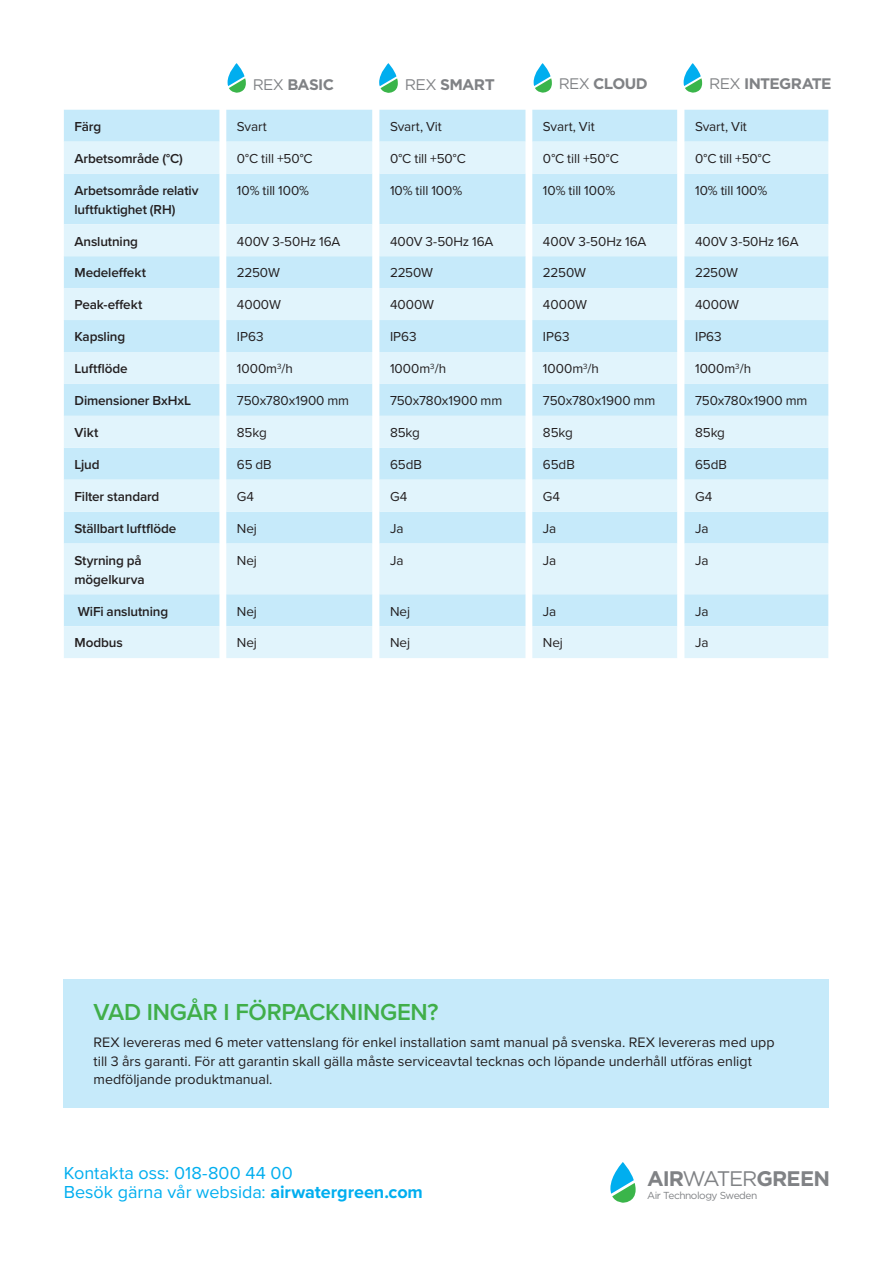
<style>
.page{position:relative;width:893px;height:1263px;background:#fff}
.page>*{position:absolute;margin:0;border:0;box-sizing:border-box;transform-origin:0 0}
.Avdelning-Produkt_vi{font:600 24px "Proxima Nova";letter-spacing:-.01em;color:#40ae49}
.t1{font:700 21.15px "Gotham HTF";letter-spacing:-.035em;color:#808285}
.Bröd{font:18px "Proxima Nova";color:#00aeef}
.t2{font:700 15.45px "Gotham HTF";letter-spacing:-.045em;color:#808285}
.t3{font:700 15.3px "Gotham HTF";letter-spacing:-.045em;color:#808285}
.Bröd-2{font:14.25px/18.8px "Proxima Nova";color:#231f20}
.Bröd-3{font:13.5px "Proxima Nova";letter-spacing:-.005em;color:#231f20}
.Bröd-4{font:600 13.5px "Proxima Nova";letter-spacing:-.01em;color:#231f20}
.t4{font:10.2px "Gotham HTF";letter-spacing:-.045em;color:#808285}
.s1{font-weight:400}
.s2{font-weight:700}
</style>
<div class="page">
<div style="left:64px;top:110px;width:155px;height:32px;background:#c6eafa"></div>
<svg style="left:64px;top:142px;width:155px;height:516px;background:#d4effb"></svg>
<svg style="left:228px;top:63px;width:18px;height:30px"></svg>
<svg style="left:379px;top:63px;width:19px;height:30px"></svg>
<svg style="left:534px;top:63px;width:18px;height:30px"></svg>
<svg style="left:684px;top:63px;width:18px;height:30px"></svg>
<div style="left:226px;top:110px;width:146px;height:32px;background:#c6eafa"></div>
<svg style="left:226px;top:142px;width:146px;height:516px;background:#d4effb"></svg>
<div style="left:379px;top:110px;width:146px;height:32px;background:#c6eafa"></div>
<svg style="left:379px;top:142px;width:146px;height:516px;background:#d4effb"></svg>
<div style="left:532px;top:110px;width:145px;height:32px;background:#c6eafa"></div>
<svg style="left:532px;top:142px;width:145px;height:516px;background:#d4effb"></svg>
<div style="left:684px;top:110px;width:144px;height:32px;background:#c6eafa"></div>
<svg style="left:684px;top:142px;width:144px;height:516px;background:#d6f0fb"></svg>
<div style="left:64px;top:979px;width:765px;height:128px;background:#c6eafa"></div>
<svg style="left:610px;top:1162px;width:26px;height:41px"></svg>
<p class="Bröd-4" style="left:74px;top:118px;width:28px">Färg</p>
<p class="Bröd-4" style="left:74px;top:150px;width:110px">Arbetsområde (°C)</p>
<p class="Bröd-4" style="left:74px;top:182px;width:126px">Arbetsområde relativ</p>
<p class="Bröd-4" style="left:74px;top:201px;width:102px">luftfuktighet (RH)</p>
<p class="Bröd-4" style="left:74px;top:233px;width:65px">Anslutning</p>
<p class="Bröd-4" style="left:74px;top:265px;width:73px">Medeleffekt</p>
<p class="Bröd-4" style="left:74px;top:297px;width:69px">Peak-effekt</p>
<p class="Bröd-4" style="left:74px;top:329px;width:52px">Kapsling</p>
<p class="Bröd-4" style="left:74px;top:361px;width:55px">Luftflöde</p>
<p class="Bröd-4" style="left:74px;top:393px;width:118px">Dimensioner BxHxL</p>
<p class="Bröd-4" style="left:74px;top:425px;width:25px">Vikt</p>
<p class="Bröd-4" style="left:74px;top:456px;width:27px">Ljud</p>
<p class="Bröd-4" style="left:74px;top:488px;width:86px">Filter standard</p>
<p class="Bröd-4" style="left:74px;top:520px;width:103px">Ställbart luftflöde</p>
<p class="Bröd-4" style="left:74px;top:552px;width:69px">Styrning på</p>
<p class="Bröd-4" style="left:74px;top:571px;width:72px">mögelkurva</p>
<p class="Bröd-4" style="left:78px;top:603px;width:92px">WiFi anslutning</p>
<p class="Bröd-4" style="left:74px;top:635px;width:50px">Modbus</p>
<p class="t3" style="left:253px;top:75px;width:83px"><span class="s1">REX</span> BASIC</p>
<p class="t2" style="left:405px;top:75px;width:91px"><span class="s1">REX</span> SMART</p>
<p class="t3" style="left:559px;top:75px;width:91px"><span class="s1">REX</span> CLOUD</p>
<p class="t3" style="left:709px;top:75px;width:124px"><span class="s1">REX</span> INTEGRATE</p>
<p class="Bröd-3" style="left:237px;top:118px;width:31px">Svart</p>
<p class="Bröd-3" style="left:237px;top:150px;width:77px">0°C till +50°C</p>
<p class="Bröd-3" style="left:237px;top:182px;width:74px">10% till 100%</p>
<p class="Bröd-3" style="left:390px;top:118px;width:53px">Svart, Vit</p>
<p class="Bröd-3" style="left:390px;top:150px;width:77px">0°C till +50°C</p>
<p class="Bröd-3" style="left:390px;top:182px;width:74px">10% till 100%</p>
<p class="Bröd-3" style="left:543px;top:118px;width:53px">Svart, Vit</p>
<p class="Bröd-3" style="left:543px;top:150px;width:77px">0°C till +50°C</p>
<p class="Bröd-3" style="left:543px;top:182px;width:74px">10% till 100%</p>
<p class="Bröd-3" style="left:695px;top:118px;width:53px">Svart, Vit</p>
<p class="Bröd-3" style="left:695px;top:150px;width:77px">0°C till +50°C</p>
<p class="Bröd-3" style="left:695px;top:182px;width:74px">10% till 100%</p>
<p class="Bröd-3" style="left:237px;top:233px;width:105px">400V 3-50Hz 16A</p>
<p class="Bröd-3" style="left:237px;top:265px;width:45px">2250W</p>
<p class="Bröd-3" style="left:237px;top:297px;width:46px">4000W</p>
<p class="Bröd-3" style="left:237px;top:329px;width:28px">IP63</p>
<p class="Bröd-3" style="left:237px;top:361px;width:58px">1000m<sup>3</sup>/h</p>
<p class="Bröd-3" style="left:237px;top:393px;width:114px">750x780x1900 mm</p>
<p class="Bröd-3" style="left:237px;top:425px;width:31px">85kg</p>
<p class="Bröd-3" style="left:237px;top:456px;width:36px">65 dB</p>
<p class="Bröd-3" style="left:237px;top:488px;width:19px">G4</p>
<p class="Bröd-3" style="left:237px;top:520px;width:21px">Nej</p>
<p class="Bröd-3" style="left:237px;top:552px;width:21px">Nej</p>
<p class="Bröd-3" style="left:237px;top:603px;width:21px">Nej</p>
<p class="Bröd-3" style="left:237px;top:635px;width:21px">Nej</p>
<p class="Bröd-3" style="left:390px;top:233px;width:105px">400V 3-50Hz 16A</p>
<p class="Bröd-3" style="left:390px;top:265px;width:45px">2250W</p>
<p class="Bröd-3" style="left:390px;top:297px;width:46px">4000W</p>
<p class="Bröd-3" style="left:390px;top:329px;width:28px">IP63</p>
<p class="Bröd-3" style="left:390px;top:361px;width:58px">1000m<sup>3</sup>/h</p>
<p class="Bröd-3" style="left:390px;top:393px;width:114px">750x780x1900 mm</p>
<p class="Bröd-3" style="left:390px;top:425px;width:31px">85kg</p>
<p class="Bröd-3" style="left:390px;top:456px;width:33px">65dB</p>
<p class="Bröd-3" style="left:390px;top:488px;width:19px">G4</p>
<p class="Bröd-3" style="left:390px;top:520px;width:15px">Ja</p>
<p class="Bröd-3" style="left:390px;top:552px;width:15px">Ja</p>
<p class="Bröd-3" style="left:390px;top:603px;width:21px">Nej</p>
<p class="Bröd-3" style="left:390px;top:635px;width:21px">Nej</p>
<p class="Bröd-3" style="left:543px;top:233px;width:105px">400V 3-50Hz 16A</p>
<p class="Bröd-3" style="left:543px;top:265px;width:45px">2250W</p>
<p class="Bröd-3" style="left:543px;top:297px;width:46px">4000W</p>
<p class="Bröd-3" style="left:543px;top:329px;width:28px">IP63</p>
<p class="Bröd-3" style="left:543px;top:361px;width:58px">1000m<sup>3</sup>/h</p>
<p class="Bröd-3" style="left:543px;top:393px;width:114px">750x780x1900 mm</p>
<p class="Bröd-3" style="left:543px;top:425px;width:31px">85kg</p>
<p class="Bröd-3" style="left:543px;top:456px;width:33px">65dB</p>
<p class="Bröd-3" style="left:543px;top:488px;width:19px">G4</p>
<p class="Bröd-3" style="left:543px;top:520px;width:15px">Ja</p>
<p class="Bröd-3" style="left:543px;top:552px;width:15px">Ja</p>
<p class="Bröd-3" style="left:543px;top:603px;width:15px">Ja</p>
<p class="Bröd-3" style="left:543px;top:635px;width:21px">Nej</p>
<p class="Bröd-3" style="left:695px;top:233px;width:105px">400V 3-50Hz 16A</p>
<p class="Bröd-3" style="left:695px;top:265px;width:45px">2250W</p>
<p class="Bröd-3" style="left:695px;top:297px;width:46px">4000W</p>
<p class="Bröd-3" style="left:695px;top:329px;width:28px">IP63</p>
<p class="Bröd-3" style="left:695px;top:361px;width:58px">1000m<sup>3</sup>/h</p>
<p class="Bröd-3" style="left:695px;top:393px;width:114px">750x780x1900 mm</p>
<p class="Bröd-3" style="left:695px;top:425px;width:31px">85kg</p>
<p class="Bröd-3" style="left:695px;top:456px;width:33px">65dB</p>
<p class="Bröd-3" style="left:695px;top:488px;width:19px">G4</p>
<p class="Bröd-3" style="left:695px;top:520px;width:15px">Ja</p>
<p class="Bröd-3" style="left:695px;top:552px;width:15px">Ja</p>
<p class="Bröd-3" style="left:695px;top:603px;width:15px">Ja</p>
<p class="Bröd-3" style="left:695px;top:635px;width:15px">Ja</p>
<p class="Avdelning-Produkt_vi" style="left:94px;top:997px;width:347px">VAD INGÅR I FÖRPACKNINGEN?</p>
<p class="Bröd-2" style="left:94px;top:1033px;width:682px">REX levereras med 6 meter vattenslang för enkel installation samt manual på svenska. REX levereras med upp till 3 års garanti. För att garantin skall gälla måste serviceavtal tecknas och löpande underhåll utföras enligt medföljande produktmanual.</p>
<p class="Bröd" style="left:64px;top:1163px;width:230px">Kontakta oss: 018-800 44 00</p>
<p class="Bröd" style="left:64px;top:1181px;width:361px">Besök gärna vår websida: <span class="s2">airwatergreen.com</span></p>
<p class="t1" style="left:647px;top:1166px;width:184px">AIR<span class="s1">WATER</span>GREEN</p>
<p class="t4" style="left:647px;top:1190px;width:112px">Air Technology Sweden</p>
</div>
